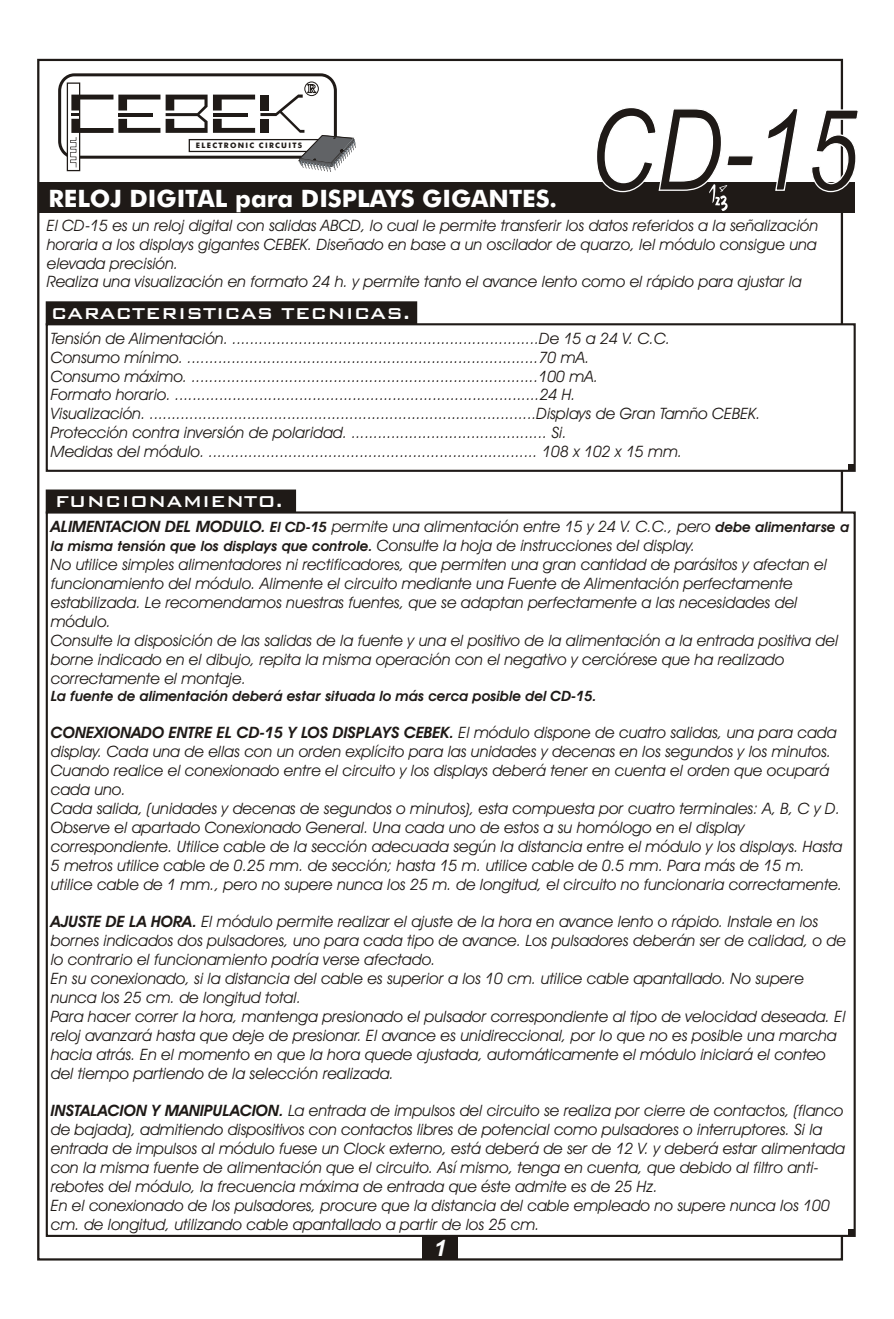
<style>
.page{position:relative;width:894px;height:1319px;background:#fff}
.page>*{position:absolute;margin:0;border:0;box-sizing:border-box;transform-origin:0 0}
.t1{font:italic 113.55px "Arial Narrow";color:#1f1a17}
.t2{font:700 24px "Futura Md BT";color:#fff}
.t3{font:italic 700 22.5px "Arial";color:#fff}
.t4{font:21px "Bank Gothic Md BT";color:#fff}
.t5{font:italic 15.75px/18.9px "Avant Garde Bk BT";color:#1f1a17}
.t6{font:italic 700 14.25px "Avant Garde Bk BT";color:#1f1a17}
.t7{font:700 7.5px "Futura Md BT";letter-spacing:.175em;color:#1f1a17}
.s1{font-weight:700}
.s2{font-weight:700;font-size:14.25px}
.s3{font-weight:400;font-size:15.75px}
</style>
<div class="page">
<hr style="left:38px;top:59px;width:804px;height:2px;background:#1f1a17">
<hr style="left:841px;top:60px;width:2px;height:1199px;background:#1f1a17">
<hr style="left:38px;top:1258px;width:804px;height:2px;background:#1f1a17">
<hr style="left:37px;top:60px;width:2px;height:1199px;background:#1f1a17">
<div style="left:38px;top:182px;width:817px;height:31px;background:#1f1a17"></div>
<div style="left:46px;top:489px;width:250px;height:24px;background:#1f1a17;border:2px solid #1f1a17"></div>
<div style="left:46px;top:511px;width:810px;height:725px;background:#fff;border:2px solid #1f1a17"></div>
<div style="left:46px;top:301px;width:371px;height:24px;background:#1f1a17;border:2px solid #1f1a17"></div>
<div style="left:46px;top:323px;width:810px;height:149px;background:#fff;border:2px solid #1f1a17"></div>
<svg style="left:849px;top:465px;width:6px;height:6px"></svg>
<svg style="left:849px;top:1229px;width:6px;height:6px"></svg>
<div style="left:422px;top:1235px;width:36px;height:24px;background:#1f1a17"></div>
<svg style="left:58px;top:73px;width:298px;height:99px"></svg>
<svg style="left:709px;top:184px;width:19px;height:27px"></svg>
<h1 class="t1" style="left:588px;top:107px;width:270px">CD-15</h1>
<p class="t5" style="left:47px;top:217px;width:773px">El CD-15 es un reloj digital con salidas ABCD, lo cual le permite transferir los datos referidos a la señalización horaria a los displays gigantes CEBEK. Diseñado en base a un oscilador de quarzo, lel módulo consigue una elevada precisión.<br>Realiza una visualización en formato 24 h. y permite tanto el avance lento como el rápido para ajustar la</p>
<p class="t7" style="left:196px;top:143px;width:108px">ELECTRONIC CIRCUITS</p>
<h2 class="t2" style="left:49px;top:189px;width:510px">RELOJ DIGITAL para DISPLAYS GIGANTES.</h2>
<h3 class="t4" style="left:51px;top:303px;width:361px">CARACTERISTICAS TECNICAS.</h3>
<p class="t5" style="left:51px;top:330px;width:621px">Tensión de Alimentación. .....................................................................De 15 a 24 V. C.C.<br>Consumo mínimo. ...............................................................................70 mA.<br>Consumo máximo. ..............................................................................100 mA.</p>
<p class="t5" style="left:51px;top:387px;width:711px">Formato horario. ..................................................................................24 H.<br>Visualización. .......................................................................................Displays de Gran Tamño CEBEK.</p>
<p class="t5" style="left:51px;top:425px;width:633px">Protección contra inversión de polaridad. ............................................ Si.<br>Medidas del módulo. .......................................................................... 108 x 102 x 15 mm.</p>
<h3 class="t4" style="left:55px;top:491px;width:229px">FUNCIONAMIENTO.</h3>
<p class="t5" style="left:51px;top:519px;width:800px"><span class="s1">ALIMENTACION DEL MODULO.</span> <span class="s2">El CD-15</span> permite una alimentación entre 15 y 24 V. C.C., pero <span class="s2">debe alimentarse a</span></p>
<p class="t6" style="left:51px;top:540px;width:646px">la misma tensión que los displays que controle. <span class="s3">Consulte la hoja de instrucciones del display.</span></p>
<p class="t5" style="left:51px;top:556px;width:789px">No utilice simples alimentadores ni rectificadores, que permiten una gran cantidad de parásitos y afectan el funcionamiento del módulo. Alimente el circuito mediante una Fuente de Alimentación perfectamente estabilizada. Le recomendamos nuestras fuentes, que se adaptan perfectamente a las necesidades del módulo.<br>Consulte la disposición de las salidas de la fuente y una el positivo de la alimentación a la entrada positiva del borne indicado en el dibujo, repita la misma operación con el negativo y cerciórese que ha realizado correctamente el montaje.</p>
<p class="t6" style="left:51px;top:690px;width:547px">La fuente de alimentación deberá estar situada lo más cerca posible del CD-15.</p>
<p class="t5" style="left:51px;top:724px;width:793px"><span class="s1">CONEXIONADO ENTRE EL CD-15 Y LOS DISPLAYS CEBEK.</span> El módulo dispone de cuatro salidas, una para cada display. Cada una de ellas con un orden explícito para las unidades y decenas en los segundos y los minutos.<br>Cuando realice el conexionado entre el circuito y los displays deberá tener en cuenta el orden que ocupará cada uno.<br>Cada salida, (unidades y decenas de segundos o minutos), esta compuesta por cuatro terminales: A, B, C y D.<br>Observe el apartado Conexionado General. Una cada uno de estos a su homólogo en el display correspondiente. Utilice cable de la sección adecuada según la distancia entre el módulo y los displays. Hasta 5 metros utilice cable de 0.25 mm. de sección; hasta 15 m. utilice cable de 0.5 mm. Para más de 15 m. utilice cable de 1 mm., pero no supere nunca los 25 m. de longitud, el circuito no funcionaria correctamente.</p>
<p class="t5" style="left:51px;top:913px;width:797px"><span class="s1">AJUSTE DE LA HORA.</span> El módulo permite realizar el ajuste de la hora en avance lento o rápido. Instale en los bornes indicados dos pulsadores, uno para cada tipo de avance. Los pulsadores deberán ser de calidad, o de lo contrario el funcionamiento podría verse afectado.<br>En su conexionado, si la distancia del cable es superior a los 10 cm. utilice cable apantallado. No supere nunca los 25 cm. de longitud total.<br>Para hacer correr la hora, mantenga presionado el pulsador correspondiente al tipo de velocidad deseada. El reloj avanzará hasta que deje de presionar. El avance es unidireccional, por lo que no es posible una marcha hacia atrás. En el momento en que la hora quede ajustada, automáticamente el módulo iniciará el conteo del tiempo partiendo de la selección realizada.</p>
<p class="t5" style="left:51px;top:1102px;width:796px"><span class="s1">INSTALACION Y MANIPULACION.</span> La entrada de impulsos del circuito se realiza por cierre de contactos, (flanco de bajada), admitiendo dispositivos con contactos libres de potencial como pulsadores o interruptores. Si la entrada de impulsos al módulo fuese un Clock externo, está deberá de ser de 12 V. y deberá estar alimentada con la misma fuente de alimentación que el circuito. Así mismo, tenga en cuenta, que debido al filtro anti&shy;rebotes del módulo, la frecuencia máxima de entrada que éste admite es de 25 Hz.<br>En el conexionado de los pulsadores, procure que la distancia del cable empleado no supere nunca los 100 cm. de longitud, utilizando cable apantallado a partir de los 25 cm.</p>
<h3 class="t3" style="left:434px;top:1239px;width:14px">1</h3>
</div>
